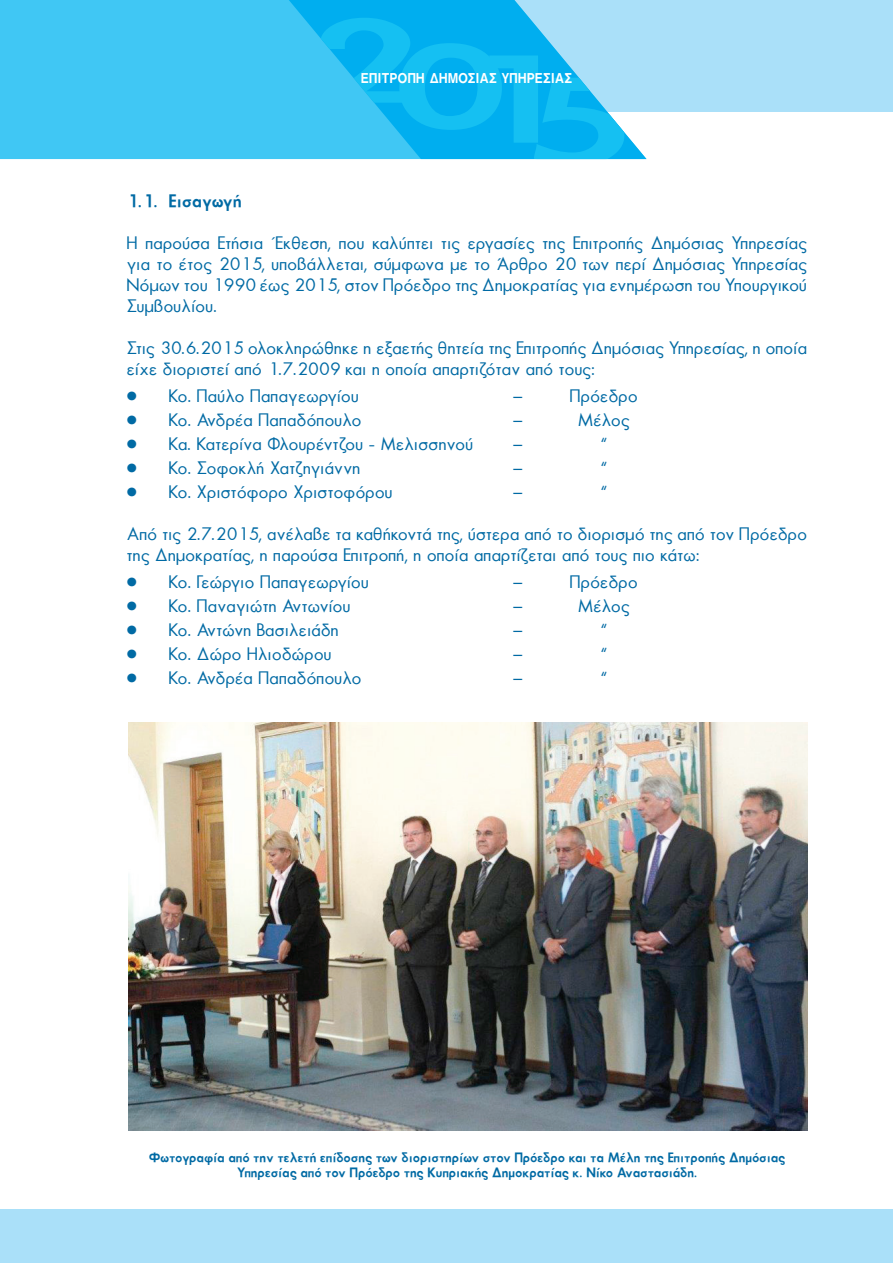
<style>
.page{position:relative;width:893px;height:1263px;background:#fff}
.page>*{position:absolute;margin:0;border:0;box-sizing:border-box;transform-origin:0 0}
.t1{font:19.5px "Mg Future UC Pol Normal";color:#006aa4}
.t2{font:18px/21px "Mg Future UC Pol Normal";color:#006aa4}
.t3{font:700 18px "Mg Future UC Pol";color:#006aa4}
.t4{font:700 13.5px/15px "Mg Future UC Pol";color:#006aa4;text-align:center}
.t5{font:700 13.5px "Mg Helvetica UC Pol";letter-spacing:.02em;color:#fff;scale:.9 1}
</style>
<div class="page">
<div style="left:205px;top:0;width:688px;height:111px;background:#aae0f9"></div>
<div style="left:0;top:1209px;width:893px;height:54px;background:#aae0f9"></div>
<div style="left:0;top:0;width:289px;height:159px;background:#40c7f4"></div>
<svg style="left:289px;top:0;width:357px;height:159px"></svg>
<svg style="left:320px;top:18px;width:304px;height:141px;background:#25bdf1"></svg>
<img style="left:129px;top:723px;width:679px;height:407px">
<p class="t5" style="left:361px;top:69px;width:236px">ΕΠΙΤΡΟΠΗ ΔΗΜΟΣΙΑΣ ΥΠΗΡΕΣΙΑΣ</p>
<p class="t3" style="left:128px;top:191px;width:116px">1.1. Εισαγωγή</p>
<p class="t2" style="left:128px;top:233px;width:682px;text-align:justify">Η παρούσα Ετήσια Έκθεση, που καλύπτει τις εργασίες της Επιτροπής Δημόσιας Υπηρεσίας για το έτος 2015, υποβάλλεται, σύμφωνα με το Άρθρο 20 των περί Δημόσιας Υπηρεσίας Νόμων του 1990 έως 2015, στον Πρόεδρο της Δημοκρατίας για ενημέρωση του Υπουργικού Συμβουλίου.</p>
<p class="t2" style="left:128px;top:338px;width:682px">Στις 30.6.2015 ολοκληρώθηκε η εξαετής θητεία της Επιτροπής Δημόσιας Υπηρεσίας, η οποία είχε διοριστεί από 1.7.2009 και η οποία απαρτιζόταν από τους:</p>
<p class="t2" style="left:128px;top:386px;width:234px">• Κο. Παύλο Παπαγεωργίου</p>
<p class="t1" style="left:513px;top:385px;width:12px">–</p>
<p class="t2" style="left:571px;top:386px;width:70px">Πρόεδρο</p>
<p class="t2" style="left:128px;top:410px;width:236px">• Κο. Ανδρέα Παπαδόπουλο</p>
<p class="t1" style="left:513px;top:409px;width:12px">–</p>
<p class="t2" style="left:579px;top:410px;width:53px">Μέλος</p>
<p class="t2" style="left:128px;top:434px;width:348px">• Κα. Κατερίνα Φλουρέντζου - Μελισσηνού</p>
<p class="t1" style="left:513px;top:433px;width:12px">–</p>
<p class="t2" style="left:602px;top:434px;width:8px">“</p>
<p class="t2" style="left:128px;top:458px;width:235px">• Κο. Σοφοκλή Χατζηγιάννη</p>
<p class="t1" style="left:513px;top:457px;width:12px">–</p>
<p class="t2" style="left:602px;top:458px;width:8px">“</p>
<p class="t2" style="left:128px;top:482px;width:267px">• Κο. Χριστόφορο Χριστοφόρου</p>
<p class="t1" style="left:513px;top:481px;width:12px">–</p>
<p class="t2" style="left:602px;top:482px;width:8px">“</p>
<p class="t2" style="left:128px;top:524px;width:682px">Από τις 2.7.2015, ανέλαβε τα καθήκοντά της, ύστερα από το διορισμό της από τον Πρόεδρο της Δημοκρατίας, η παρούσα Επιτροπή, η οποία απαρτίζεται από τους πιο κάτω:</p>
<p class="t2" style="left:128px;top:572px;width:244px">• Κο. Γεώργιο Παπαγεωργίου</p>
<p class="t1" style="left:513px;top:571px;width:12px">–</p>
<p class="t2" style="left:571px;top:572px;width:70px">Πρόεδρο</p>
<p class="t2" style="left:128px;top:596px;width:225px">• Κο. Παναγιώτη Αντωνίου</p>
<p class="t1" style="left:513px;top:595px;width:12px">–</p>
<p class="t2" style="left:579px;top:596px;width:53px">Μέλος</p>
<p class="t2" style="left:128px;top:620px;width:214px">• Κο. Αντώνη Βασιλειάδη</p>
<p class="t1" style="left:513px;top:619px;width:12px">–</p>
<p class="t2" style="left:602px;top:620px;width:8px">“</p>
<p class="t2" style="left:128px;top:644px;width:206px">• Κο. Δώρο Ηλιοδώρου</p>
<p class="t1" style="left:513px;top:643px;width:12px">–</p>
<p class="t2" style="left:128px;top:668px;width:236px">• Κο. Ανδρέα Παπαδόπουλο</p>
<p class="t1" style="left:513px;top:667px;width:12px">–</p>
<p class="t2" style="left:602px;top:644px;width:8px">“</p>
<p class="t2" style="left:602px;top:668px;width:8px">“</p>
<p class="t4" style="left:150px;top:1150px;width:638px">Φωτογραφία από την τελετή επίδοσης των διοριστηρίων στον Πρόεδρο και τα Μέλη της Επιτροπής Δημόσιας<br>Υπηρεσίας από τον Πρόεδρο της Κυπριακής Δημοκρατίας κ. Νίκο Αναστασιάδη.</p>
</div>
